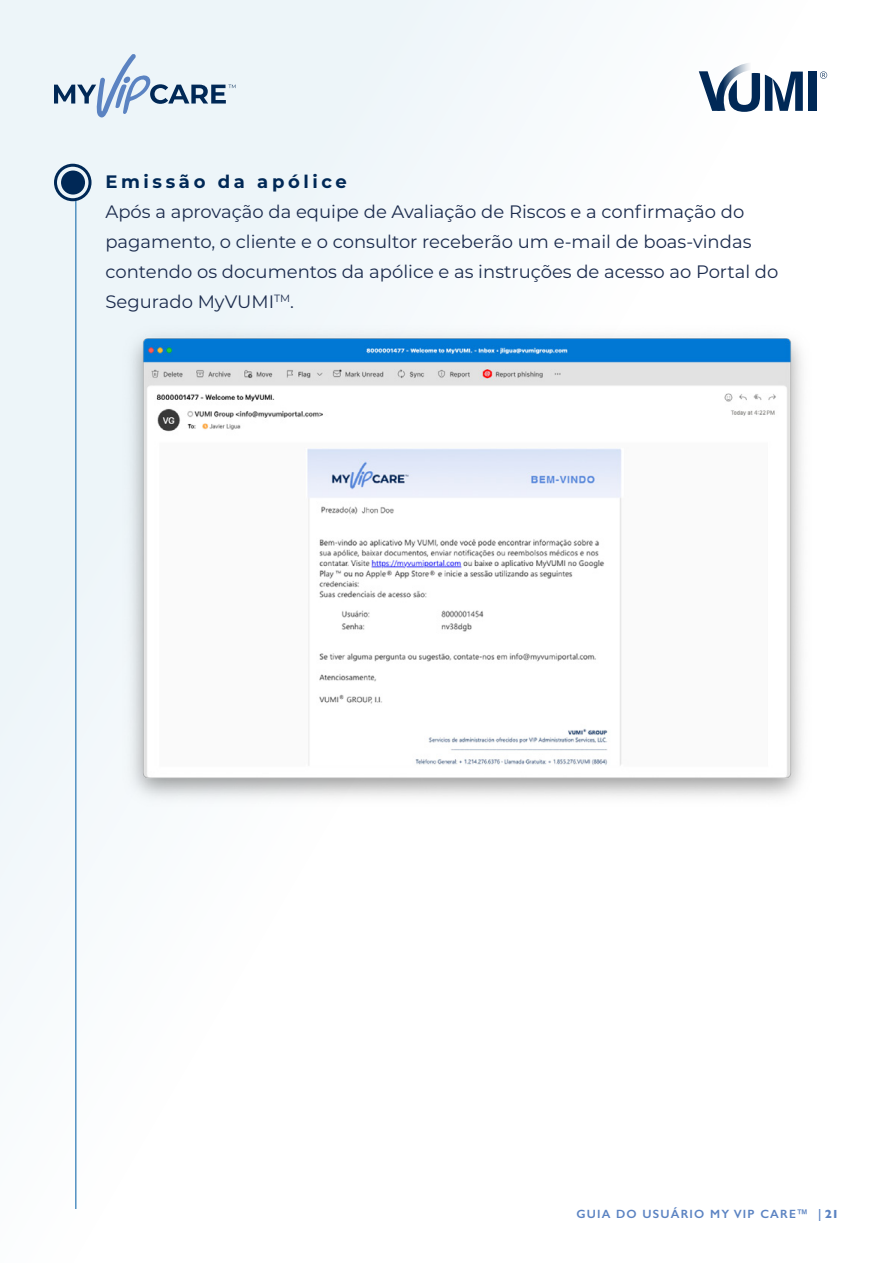
<style>
.page{position:relative;width:893px;height:1263px;background:#fff}
.page>*{position:absolute;margin:0;border:0;box-sizing:border-box;transform-origin:0 0}
.t1{font:18px/30px "Montserrat";color:#1c2c4e}
.t2{font:700 18px "Montserrat";letter-spacing:.2em;color:#002856}
.t3{font:600 12px "Gill Sans";letter-spacing:.1em;color:#5b83c2}
.s1{font-weight:700}
</style>
<div class="page">
<div style="left:0;top:0;width:893px;height:1263px;background:linear-gradient(to right,#f3f8fb,#fff)"></div>
<svg style="left:820px;top:71px;width:7px;height:8px"></svg>
<div style="left:809px;top:72px;width:8px;height:39px;background:#002856"></div>
<svg style="left:699px;top:62px;width:104px;height:50px"></svg>
<svg style="left:54px;top:54px;width:181px;height:63px;background:#c9d7e4"></svg>
<hr style="left:75px;top:199px;width:2px;height:1010px;background:#5392c2">
<div style="left:54px;top:164px;width:38px;height:37px;border:3px solid #002856;border-radius:50%"></div>
<div style="left:61px;top:171px;width:24px;height:24px;background:#002856;border-radius:50%"></div>
<img style="left:119px;top:321px;width:697px;height:489px">
<p class="t2" style="left:105px;top:168px;width:243px">Emissão da apólice</p>
<p class="t1" style="left:105px;top:195px;width:674px">Após a aprovação da equipe de Avaliação de Riscos e a confirmação do pagamento, o cliente e o consultor receberão um e-mail de boas-vindas contendo os documentos da apólice e as instruções de acesso ao Portal do Segurado MyVUMI<sup>TM</sup>.</p>
<p class="t3" style="left:576px;top:1206px;width:264px">GUIA DO USUÁRIO MY VIP CARE™ | <span class="s1">21</span></p>
</div>
